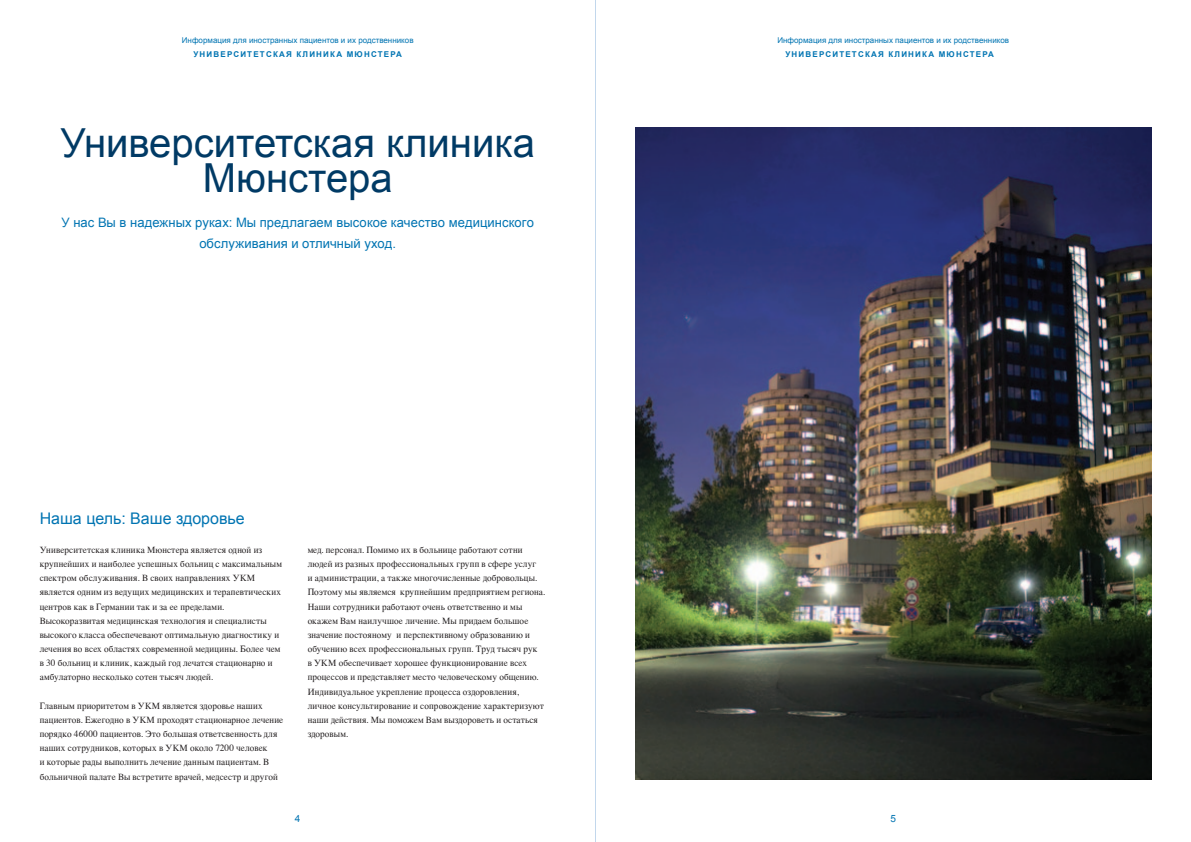
<style>
.page{position:relative;width:1191px;height:842px;background:#fff}
.page>*{position:absolute;margin:0;border:0;box-sizing:border-box;transform-origin:0 0}
.Headline_Gross{font:40px/35px "Arial";color:#003a65;text-align:center}
.Headline_Klein{font:16px "Arial";color:#0074b2}
.t1{font:13px/21.3px "Arial";letter-spacing:.005em;color:#0074b2;text-align:center}
.Seitentitel{font:10px "Arial";color:#0074b2}
.Fließtext{font:9.5px/14.2px "Times";letter-spacing:.015em;color:#231f20}
.Headline_Kolumne{font:8px "Arial";color:#0074b2}
.Seitentitel-2{font:700 8px "Arial";letter-spacing:.15em;color:#0074b2}
</style>
<div class="page">
<img style="left:635px;top:128px;width:516px;height:652px">
<hr style="left:595px;top:0;width:1px;height:842px;background:#c2d7ec">
<p class="Headline_Kolumne" style="left:182px;top:34px;width:233px">Информация для иностранных пациентов и их родственников</p>
<p class="Headline_Kolumne" style="left:777px;top:34px;width:233px">Информация для иностранных пациентов и их родственников</p>
<p class="Seitentitel-2" style="left:193px;top:49px;width:210px">УНИВЕРСИТЕТСКАЯ КЛИНИКА МЮНСТЕРА</p>
<p class="Seitentitel-2" style="left:785px;top:49px;width:210px">УНИВЕРСИТЕТСКАЯ КЛИНИКА МЮНСТЕРА</p>
<p class="Headline_Gross" style="left:60px;top:126px;width:476px">Университетская клиника<br>Мюнстера</p>
<p class="t1" style="left:61px;top:212px;width:474px">У нас Вы в надежных руках: Мы предлагаем высокое качество медицинского обслуживания и отличный уход.</p>
<p class="Headline_Klein" style="left:40px;top:508px;width:207px">Наша цель: Ваше здоровье</p>
<p class="Fließtext" style="left:40px;top:542px;width:244px">Университетская клиника Мюнстера является одной из крупнейших и наиболее успешных больниц c максимальным спектром обслуживания. В своих направлениях УКМ является одним из ведущих медицинских и терапевтических центров как в Германии так и за ее пределами.<br>Высокоразвитая медицинская технология и специалисты высокого класса обеспечевают оптимальную диагностику и лечения во всех областях современной медицины. Более чем в 30 больниц и клиник, каждый год лечатся стационарно и амбулаторно несколько сотен тысяч людей.</p>
<p class="Fließtext" style="left:40px;top:698px;width:245px">Главным приоритетом в УКМ является здоровье наших пациентов. Ежегодно в УКМ проходят стационарное лечение порядко 46000 пациентов. Это большая ответсвенность для наших сотрудников, которых в УКМ около 7200 человек<br>и которые рады выполнить лечение данным пациентам. В больничной палате Вы встретите врачей, медсестр и другой</p>
<p class="Fließtext" style="left:308px;top:542px;width:239px">мед. персонал. Помимо их в больнице работают сотни людей из разных профессиональных групп в сфере услуг<br>и администрации, а также многочисленные добровольцы.<br>Поэтому мы являемся крупнейшим предприятием региона.<br>Наши сотрудники работают очень ответственно и мы окажем Вам наилучшое личение. Мы придаем большое значение постояному и перспективному образованию и обучению всех профессиональных групп. Труд тысяч рук<br>в УКМ обеспечивает хорошее функционирование всех процессов и представляет место человеческому общению.<br>Индивидуальное укрепление процесса оздоровления, личное консультирование и сопровождение характеризуют наши действия. Мы поможем Вам выздороветь и остаться здоровым.</p>
<p class="Seitentitel" style="left:295px;top:812px;width:7px">4</p>
<p class="Seitentitel" style="left:890px;top:812px;width:7px">5</p>
</div>
